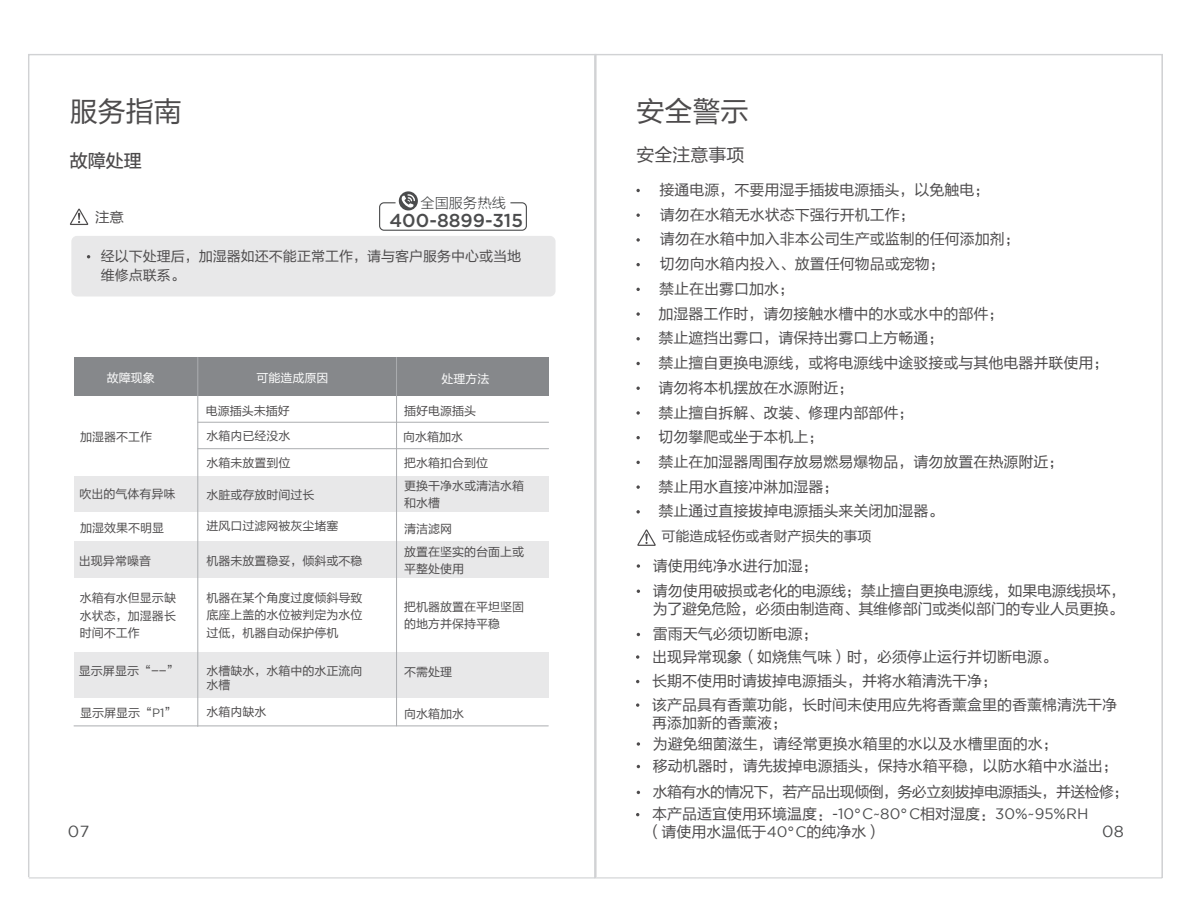
<style>
.page{position:relative;width:1191px;height:908px;background:#fff}
.page>*{position:absolute;margin:0;border:0;box-sizing:border-box;transform-origin:0 0}
.t1{font:28px "FZLTHK GBK1 0";color:#4d4b4c}
.t2{font:500 18.6px "Gotham";color:#4b4c4d}
.t3{font:18px "FZLTHK GBK1 0";color:#4d4b4c}
.t4{font:18px "FZLTZHUNHK GBK1 0";color:#4d4b4c}
.t5{font:16px "Gotham";color:#4b4c4d}
.t6{font:15px/22.6px "FZLTHK GBK1 0";color:#4d4b4c}
.t7{font:15px/18px "FZLTHK GBK1 0";letter-spacing:-.02em;color:#4d4b4c}
.t8{font:15px "Gotham";color:#4b4c4d}
.t9{font:15px "FZLTHK GBK1 0";letter-spacing:-.04em;color:#4d4b4c}
.t10{font:14.2px "FZLTXHK";color:#4b4c4d}
.t11{font:14px/19.2px "FZLTHK GBK1 0";color:#4d4b4c}
.t12{font:14px "FZLTHK GBK1 0";color:#4d4b4c;scale:1.04 1}
.t13{font:12px/17.2px "FZLTHK GBK1 0";color:#4d4b4c}
.t14{font:12px "FZLTHK GBK1 0";color:#fff}
.s1{font-family:"Gotham";color:#4b4c4d}
.s2{font-family:"FZLTHK GBK1 0";color:#4d4b4c}
</style>
<div class="page">
<hr style="left:29px;top:876px;width:566px;height:2px;background:#d1d2d4">
<svg style="left:70px;top:208px;width:18px;height:17px"></svg>
<div style="left:71px;top:236px;width:484px;height:60px;background:#e8e8e9;border-radius:6px"></div>
<svg style="left:399px;top:191px;width:19px;height:19px"></svg>
<div style="left:379px;top:202px;width:148px;height:29px;border:1px solid #4b4c4d;border-radius:4px"></div>
<svg style="left:401px;top:194px;width:15px;height:14px"></svg>
<div style="left:198px;top:357px;width:199px;height:39px;background:#86888b"></div>
<div style="left:74px;top:357px;width:124px;height:39px;background:#86888b"></div>
<div style="left:198px;top:474px;width:199px;height:37px;background:#e8e8e9"></div>
<div style="left:74px;top:474px;width:124px;height:37px;background:#e8e8e9"></div>
<div style="left:396px;top:474px;width:152px;height:37px;background:#e8e8e9"></div>
<div style="left:198px;top:396px;width:199px;height:79px;background:#fff"></div>
<div style="left:74px;top:396px;width:124px;height:79px;background:#fff"></div>
<div style="left:396px;top:396px;width:152px;height:79px;background:#fff"></div>
<div style="left:396px;top:357px;width:152px;height:39px;background:#86888b"></div>
<div style="left:198px;top:541px;width:199px;height:37px;background:#e8e8e9"></div>
<div style="left:74px;top:541px;width:124px;height:36px;background:#e8e8e9"></div>
<div style="left:396px;top:541px;width:152px;height:37px;background:#e8e8e9"></div>
<div style="left:198px;top:651px;width:199px;height:46px;background:#e8e8e9"></div>
<div style="left:74px;top:651px;width:124px;height:46px;background:#e8e8e9"></div>
<div style="left:396px;top:651px;width:152px;height:46px;background:#e8e8e9"></div>
<div style="left:198px;top:577px;width:199px;height:73px;background:#fff"></div>
<div style="left:396px;top:577px;width:152px;height:73px;background:#fff"></div>
<hr style="left:74px;top:725px;width:474px;height:1px;background:#abadb0">
<hr style="left:197px;top:357px;width:1px;height:369px;background:#abadb0">
<hr style="left:396px;top:357px;width:1px;height:368px;background:#abadb0">
<hr style="left:198px;top:448px;width:198px;height:1px;background:#abadb0">
<hr style="left:198px;top:421px;width:198px;height:1px;background:#abadb0">
<hr style="left:396px;top:448px;width:152px;height:1px;background:#abadb0">
<hr style="left:396px;top:421px;width:152px;height:1px;background:#abadb0">
<svg style="left:637px;top:529px;width:19px;height:16px"></svg>
<svg style="left:636px;top:632px;width:4px;height:4px"></svg>
<svg style="left:636px;top:189px;width:4px;height:3px"></svg>
<svg style="left:636px;top:213px;width:4px;height:4px"></svg>
<svg style="left:636px;top:263px;width:4px;height:3px"></svg>
<svg style="left:636px;top:287px;width:4px;height:4px"></svg>
<svg style="left:636px;top:337px;width:4px;height:3px"></svg>
<svg style="left:636px;top:361px;width:4px;height:4px"></svg>
<svg style="left:636px;top:460px;width:4px;height:4px"></svg>
<svg style="left:636px;top:386px;width:4px;height:4px"></svg>
<svg style="left:636px;top:436px;width:4px;height:3px"></svg>
<h1 class="t1" style="left:70px;top:96px;width:113px">服务指南</h1>
<p class="t4" style="left:70px;top:151px;width:73px">故障处理</p>
<p class="t10" style="left:420px;top:195px;width:87px">全国服务热线</p>
<p class="t2" style="left:389px;top:208px;width:135px">400-8899-315</p>
<p class="t12" style="left:95px;top:209px;width:29px">注意</p>
<p class="t11" style="left:101px;top:246px;width:421px">经以下处理后，加湿器如还不能正常工作，请与客户服务中心或当地维修点联系。</p>
<p class="t14" style="left:107px;top:371px;width:49px">故障现象</p>
<p class="t13" style="left:80px;top:428px;width:73px">加湿器不工作</p>
<p class="t14" style="left:256px;top:371px;width:73px">可能造成原因</p>
<p class="t14" style="left:441px;top:372px;width:49px">处理方法</p>
<p class="t13" style="left:206px;top:402px;width:85px">电源插头未插好</p>
<p class="t13" style="left:404px;top:402px;width:73px">插好电源插头</p>
<p class="t13" style="left:206px;top:428px;width:85px">水箱内已经没水</p>
<p class="t13" style="left:403px;top:428px;width:61px">向水箱加水</p>
<p class="t13" style="left:206px;top:454px;width:85px">水箱未放置到位</p>
<p class="t13" style="left:404px;top:454px;width:85px">把水箱扣合到位</p>
<p class="t13" style="left:79px;top:485px;width:97px">吹出的气体有异味</p>
<p class="t13" style="left:404px;top:477px;width:122px">更换干净水或清洁水箱和水槽</p>
<p class="t13" style="left:206px;top:486px;width:109px">水脏或存放时间过长</p>
<p class="t13" style="left:80px;top:519px;width:85px">加湿效果不明显</p>
<p class="t13" style="left:206px;top:517px;width:133px">进风口过滤网被灰尘堵塞</p>
<p class="t13" style="left:404px;top:520px;width:49px">清洁滤网</p>
<p class="t13" style="left:79px;top:552px;width:73px">出现异常噪音</p>
<p class="t13" style="left:206px;top:552px;width:157px">机器未放置稳妥，倾斜或不稳</p>
<p class="t13" style="left:80px;top:589px;width:97px;text-align:justify">水箱有水但显示缺水状态，加湿器长时间不工作</p>
<p class="t13" style="left:207px;top:589px;width:157px;text-align:justify">机器在某个角度过度倾斜导致底座上盖的水位被判定为水位过低，机器自动保护停机</p>
<p class="t13" style="left:404px;top:544px;width:121px">放置在坚实的台面上或平整处使用</p>
<p class="t13" style="left:404px;top:598px;width:121px">把机器放置在平坦坚固的地方并保持平稳</p>
<p class="t13" style="left:79px;top:662px;width:101px">显示屏显示“--”</p>
<p class="t13" style="left:206px;top:662px;width:157px">水槽缺水，水箱中的水正流向</p>
<p class="t13" style="left:404px;top:663px;width:49px">不需处理</p>
<p class="t13" style="left:206px;top:676px;width:25px">水槽</p>
<p class="t13" style="left:80px;top:704px;width:98px">显示屏显示“<span class="s1">P1</span>”</p>
<p class="t13" style="left:206px;top:702px;width:61px">水箱内缺水</p>
<p class="t13" style="left:404px;top:705px;width:61px">向水箱加水</p>
<h1 class="t1" style="left:636px;top:96px;width:113px">安全警示</h1>
<p class="t3" style="left:636px;top:145px;width:109px">安全注意事项</p>
<p class="t6" style="left:659px;top:179px;width:331px">接通电源，不要用湿手插拔电源插头，以免触电；</p>
<p class="t6" style="left:660px;top:228px;width:361px">请勿在水箱中加入非本公司生产或监制的任何添加剂；</p>
<p class="t6" style="left:660px;top:203px;width:256px">请勿在水箱无水状态下强行开机工作；</p>
<p class="t6" style="left:659px;top:252px;width:287px;line-height:24.6px">切勿向水箱内投入、放置任何物品或宠物；禁止在出雾口加水；</p>
<p class="t6" style="left:658px;top:327px;width:286px">禁止遮挡出雾口，请保持出雾口上方畅通；</p>
<p class="t6" style="left:658px;top:302px;width:346px">加湿器工作时，请勿接触水槽中的水或水中的部件；</p>
<p class="t6" style="left:658px;top:352px;width:451px">禁止擅自更换电源线，或将电源线中途驳接或与其他电器并联使用；</p>
<p class="t6" style="left:658px;top:401px;width:256px">禁止擅自拆解、改装、修理内部部件；</p>
<p class="t6" style="left:658px;top:449px;width:406px;line-height:24.6px">禁止在加湿器周围存放易燃易爆物品，请勿放置在热源附近；禁止用水直接冲淋加湿器；</p>
<p class="t6" style="left:658px;top:376px;width:196px">请勿将本机摆放在水源附近；</p>
<p class="t6" style="left:658px;top:426px;width:166px">切勿攀爬或坐于本机上；</p>
<p class="t6" style="left:658px;top:500px;width:286px">禁止通过直接拔掉电源插头来关闭加湿器。</p>
<p class="t11" style="left:661px;top:527px;width:211px">可能造成轻伤或者财产损失的事项</p>
<p class="t6" style="left:652px;top:554px;width:166px">请使用纯净水进行加湿；</p>
<p class="t7" style="left:652px;top:581px;width:474px">请勿使用破损或老化的电源线；禁止擅自更换电源线，如果电源线损坏，为了避免危险，必须由制造商、其维修部门或类似部门的专业人员更换。</p>
<p class="t6" style="left:652px;top:622px;width:406px">雷雨天气必须切断电源；<br>出现异常现象（如烧焦气味）时，必须停止运行并切断电源。</p>
<p class="t6" style="left:652px;top:669px;width:346px">长期不使用时请拔掉电源插头，并将水箱清洗干净；</p>
<p class="t6" style="left:652px;top:695px;width:466px;line-height:18px">该产品具有香薰功能，长时间未使用应先将香薰盒里的香薰棉清洗干净再添加新的香薰液；</p>
<p class="t6" style="left:652px;top:732px;width:466px">为避免细菌滋生，请经常更换水箱里的水以及水槽里面的水；<br>移动机器时，请先拔掉电源插头，保持水箱平稳，以防水箱中水溢出；</p>
<p class="t9" style="left:652px;top:783px;width:477px">水箱有水的情况下，若产品出现倾倒，务必立刻拔掉电源插头，并送检修；</p>
<p class="t8" style="left:652px;top:805px;width:438px"><span class="s2">本产品适宜使用环境温度：</span>-10°C~80°C<span class="s2">相对湿度：</span>30%~95%RH</p>
<p class="t6" style="left:646px;top:820px;width:236px">（请使用水温低于<span class="s1">40°C</span>的纯净水）</p>
<p class="t5" style="left:68px;top:822px;width:23px">07</p>
<p class="t5" style="left:1102px;top:822px;width:23px">08</p>
</div>
